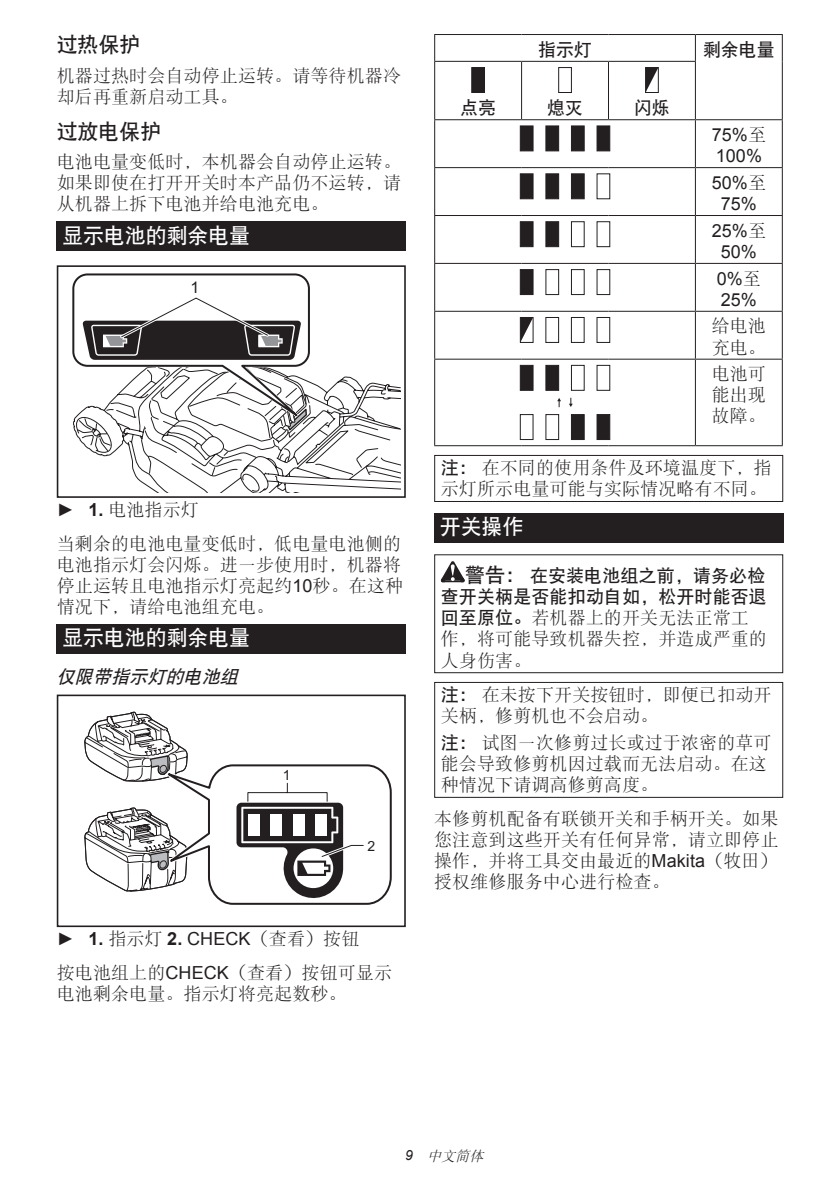
<style>
.page{position:relative;width:840px;height:1191px;background:#fff}
.page>*{position:absolute;margin:0;border:0;box-sizing:border-box;transform-origin:0 0}
.t1{font:21px "DFP Hei W7 GB EUC H";letter-spacing:-.01em;color:#fff}
.t2{font:21px "DFP Hei W7 GB EUC H";letter-spacing:-.01em;color:#231f20}
.t3{font:18px/21px "DFP Song W3 GB EUC H";letter-spacing:.005em;color:#231f20}
.t4{font:18px/21px "DFP Hei W7 GB EUC H";letter-spacing:.005em;color:#231f20;text-align:right}
.t5{font:18px/21px "Arial";letter-spacing:.005em;color:#231f20}
.t6{font:italic 18px "DFP Hei W7 GB EUC H";color:#231f20}
.t7{font:16px "Arial";color:#231f20}
.t8{font:italic 14px "DFP Song W3 GB EUC H";color:#231f20}
.t9{font:14px "Arial";color:#231f20}
.s1{font-family:"Arial"}
.s2{font-family:"Arial";font-weight:700}
.s3{font-family:"DFP Song W3 GB EUC H"}
.s4{font-family:"DFP Hei W7 GB EUC H"}
.s5{font-size:20px}
</style>
<div class="page">
<div style="left:57px;top:222px;width:348px;height:29px;background:#231f20"></div>
<svg style="left:370px;top:382px;width:30px;height:108px"></svg>
<div style="left:57px;top:265px;width:348px;height:233px;border:2px solid #231f20"></div>
<svg style="left:72px;top:273px;width:298px;height:219px"></svg>
<div style="left:57px;top:624px;width:348px;height:29px;background:#231f20"></div>
<svg style="left:84px;top:694px;width:308px;height:233px"></svg>
<hr style="left:434px;top:34px;width:87px;height:1px;background:#231f20">
<svg style="left:434px;top:35px;width:1px;height:26px"></svg>
<hr style="left:521px;top:34px;width:87px;height:1px;background:#231f20">
<hr style="left:608px;top:34px;width:87px;height:1px;background:#231f20">
<hr style="left:695px;top:34px;width:87px;height:1px;background:#231f20">
<svg style="left:694px;top:35px;width:1px;height:26px"></svg>
<svg style="left:781px;top:35px;width:1px;height:26px"></svg>
<hr style="left:434px;top:61px;width:87px;height:1px;background:#231f20">
<hr style="left:434px;top:62px;width:1px;height:57px;background:#231f20">
<hr style="left:521px;top:61px;width:87px;height:1px;background:#231f20">
<hr style="left:521px;top:62px;width:1px;height:57px;background:#231f20">
<hr style="left:608px;top:61px;width:87px;height:1px;background:#231f20">
<hr style="left:607px;top:62px;width:1px;height:57px;background:#231f20">
<hr style="left:694px;top:62px;width:1px;height:57px;background:#231f20">
<hr style="left:781px;top:61px;width:1px;height:58px;background:#231f20">
<hr style="left:434px;top:119px;width:87px;height:1px;background:#231f20">
<hr style="left:434px;top:120px;width:1px;height:47px;background:#231f20">
<hr style="left:521px;top:119px;width:87px;height:1px;background:#231f20">
<hr style="left:608px;top:119px;width:87px;height:1px;background:#231f20">
<hr style="left:695px;top:119px;width:87px;height:1px;background:#231f20">
<hr style="left:694px;top:120px;width:1px;height:47px;background:#231f20">
<hr style="left:781px;top:120px;width:1px;height:47px;background:#231f20">
<hr style="left:434px;top:167px;width:87px;height:1px;background:#231f20">
<hr style="left:434px;top:168px;width:1px;height:47px;background:#231f20">
<hr style="left:521px;top:167px;width:87px;height:1px;background:#231f20">
<hr style="left:608px;top:167px;width:87px;height:1px;background:#231f20">
<hr style="left:695px;top:167px;width:87px;height:1px;background:#231f20">
<hr style="left:694px;top:168px;width:1px;height:47px;background:#231f20">
<hr style="left:781px;top:168px;width:1px;height:47px;background:#231f20">
<hr style="left:434px;top:215px;width:87px;height:1px;background:#231f20">
<hr style="left:434px;top:216px;width:1px;height:47px;background:#231f20">
<hr style="left:521px;top:215px;width:87px;height:1px;background:#231f20">
<hr style="left:608px;top:215px;width:87px;height:1px;background:#231f20">
<hr style="left:695px;top:215px;width:87px;height:1px;background:#231f20">
<hr style="left:694px;top:216px;width:1px;height:47px;background:#231f20">
<hr style="left:781px;top:216px;width:1px;height:47px;background:#231f20">
<hr style="left:434px;top:263px;width:87px;height:1px;background:#231f20">
<hr style="left:434px;top:264px;width:1px;height:47px;background:#231f20">
<hr style="left:521px;top:263px;width:87px;height:1px;background:#231f20">
<hr style="left:608px;top:263px;width:87px;height:1px;background:#231f20">
<hr style="left:695px;top:263px;width:87px;height:1px;background:#231f20">
<hr style="left:694px;top:264px;width:1px;height:47px;background:#231f20">
<hr style="left:781px;top:264px;width:1px;height:47px;background:#231f20">
<hr style="left:434px;top:311px;width:87px;height:1px;background:#231f20">
<hr style="left:434px;top:312px;width:1px;height:47px;background:#231f20">
<hr style="left:521px;top:311px;width:87px;height:1px;background:#231f20">
<hr style="left:608px;top:311px;width:87px;height:1px;background:#231f20">
<hr style="left:695px;top:311px;width:87px;height:1px;background:#231f20">
<hr style="left:694px;top:312px;width:1px;height:47px;background:#231f20">
<hr style="left:781px;top:312px;width:1px;height:47px;background:#231f20">
<hr style="left:434px;top:359px;width:87px;height:1px;background:#231f20">
<hr style="left:434px;top:360px;width:1px;height:85px;background:#231f20">
<hr style="left:521px;top:359px;width:87px;height:1px;background:#231f20">
<hr style="left:608px;top:359px;width:87px;height:1px;background:#231f20">
<hr style="left:695px;top:359px;width:87px;height:1px;background:#231f20">
<hr style="left:694px;top:360px;width:1px;height:85px;background:#231f20">
<hr style="left:781px;top:360px;width:1px;height:85px;background:#231f20">
<hr style="left:434px;top:445px;width:87px;height:1px;background:#231f20">
<hr style="left:521px;top:445px;width:87px;height:1px;background:#231f20">
<hr style="left:608px;top:445px;width:87px;height:1px;background:#231f20">
<hr style="left:695px;top:445px;width:87px;height:1px;background:#231f20">
<svg style="left:471px;top:67px;width:13px;height:26px"></svg>
<svg style="left:558px;top:67px;width:13px;height:26px"></svg>
<svg style="left:645px;top:67px;width:13px;height:26px"></svg>
<svg style="left:519px;top:125px;width:14px;height:26px"></svg>
<svg style="left:545px;top:125px;width:14px;height:26px"></svg>
<svg style="left:571px;top:125px;width:14px;height:26px"></svg>
<svg style="left:596px;top:125px;width:14px;height:26px"></svg>
<svg style="left:519px;top:173px;width:14px;height:26px"></svg>
<svg style="left:545px;top:173px;width:14px;height:26px"></svg>
<svg style="left:571px;top:173px;width:39px;height:26px"></svg>
<svg style="left:519px;top:221px;width:14px;height:26px"></svg>
<svg style="left:545px;top:221px;width:65px;height:26px"></svg>
<svg style="left:519px;top:269px;width:91px;height:26px"></svg>
<svg style="left:519px;top:317px;width:91px;height:26px"></svg>
<svg style="left:519px;top:365px;width:91px;height:75px"></svg>
<div style="left:434px;top:455px;width:348px;height:47px;border:1px solid #231f20"></div>
<div style="left:434px;top:513px;width:348px;height:30px;background:#231f20"></div>
<svg style="left:440px;top:561px;width:24px;height:21px"></svg>
<div style="left:434px;top:554px;width:348px;height:119px;border:1px solid #231f20"></div>
<div style="left:434px;top:682px;width:348px;height:116px;border:1px solid #231f20"></div>
<p class="t2" style="left:57px;top:34px;width:85px">过热保护</p>
<p class="t3" style="left:57px;top:65px;width:345px">机器过热时会自动停止运转。请等待机器冷却后再重新启动工具。</p>
<p class="t2" style="left:57px;top:121px;width:106px">过放电保护</p>
<p class="t3" style="left:57px;top:151px;width:345px;text-align:justify">电池电量变低时，本机器会自动停止运转。如果即使在打开开关时本产品仍不运转，请从机器上拆下电池并给电池充电。</p>
<p class="t1" style="left:62px;top:224px;width:189px">显示电池的剩余电量</p>
<p class="t7" style="left:190px;top:277px;width:10px">1</p>
<p class="t3" style="left:57px;top:493px;width:345px;line-height:33.6px"><span class="s1">►</span> <span class="s2">1.</span> 电池指示灯<br>当剩余的电池电量变低时，低电量电池侧的</p>
<p class="t3" style="left:57px;top:554px;width:348px;text-align:justify">电池指示灯会闪烁。进一步使用时，机器将停止运转且电池指示灯亮起约<span class="s1">10</span>秒。在这种情况下，请给电池组充电。</p>
<p class="t1" style="left:62px;top:627px;width:189px">显示电池的剩余电量</p>
<p class="t6" style="left:57px;top:667px;width:187px">仅限带指示灯的电池组</p>
<p class="t9" style="left:282px;top:765px;width:9px">1</p>
<p class="t9" style="left:367px;top:836px;width:9px">2</p>
<p class="t3" style="left:57px;top:922px;width:336px;line-height:33.6px"><span class="s1">►</span> <span class="s2">1.</span> 指示灯 <span class="s2">2.</span> <span class="s1">CHECK</span>（查看）按钮<br>按电池组上的<span class="s1">CHECK</span>（查看）按钮可显示</p>
<p class="t3" style="left:57px;top:983px;width:291px">电池剩余电量。指示灯将亮起数秒。</p>
<p class="t4" style="left:538px;top:39px;width:55px">指示灯</p>
<p class="t4" style="left:702px;top:39px;width:73px">剩余电量</p>
<p class="t4" style="left:460px;top:97px;width:37px">点亮</p>
<p class="t4" style="left:546px;top:97px;width:37px">熄灭</p>
<p class="t4" style="left:633px;top:97px;width:37px">闪烁</p>
<p class="t5" style="left:711px;top:124px;width:56px">75%<span class="s3">至<br></span>100%</p>
<p class="t5" style="left:711px;top:172px;width:56px;text-align:center">50%<span class="s3">至<br></span>75%</p>
<p class="t5" style="left:711px;top:220px;width:56px;text-align:center">25%<span class="s3">至<br></span>50%</p>
<p class="t5" style="left:716px;top:268px;width:46px">0%<span class="s3">至<br></span>25%</p>
<p class="t3" style="left:711px;top:315px;width:56px">给电池充电。</p>
<p class="t3" style="left:711px;top:363px;width:56px;text-align:justify">电池可能出现故障。</p>
<p class="t3" style="left:440px;top:457px;width:332px"><span class="s4">注：</span>在不同的使用条件及环境温度下，指示灯所示电量可能与实际情况略有不同。</p>
<p class="t1" style="left:439px;top:516px;width:85px">开关操作</p>
<p class="t4" style="left:440px;top:565px;width:327px"><span class="s5">警告：</span>在安装电池组之前，请务必检<br>查开关柄是否能扣动自如，松开时能否退</p>
<p class="t3" style="left:440px;top:607px;width:327px"><span class="s4">回至原位。</span>若机器上的开关无法正常工作，将可能导致机器失控，并造成严重的人身伤害。</p>
<p class="t3" style="left:440px;top:684px;width:332px"><span class="s4">注：</span>在未按下开关按钮时，即便已扣动开关柄，修剪机也不会启动。</p>
<p class="t3" style="left:440px;top:732px;width:332px"><span class="s4">注：</span>试图一次修剪过长或过于浓密的草可能会导致修剪机因过载而无法启动。在这种情况下请调高修剪高度。</p>
<p class="t3" style="left:434px;top:807px;width:345px;text-align:justify">本修剪机配备有联锁开关和手柄开关。如果您注意到这些开关有任何异常，请立即停止操作，并将工具交由最近的<span class="s1">Makita</span>（牧田）授权维修服务中心进行检查。</p>
<p class="t8" style="left:405px;top:1148px;width:83px"><span class="s1">9</span> 中文简体</p>
</div>
